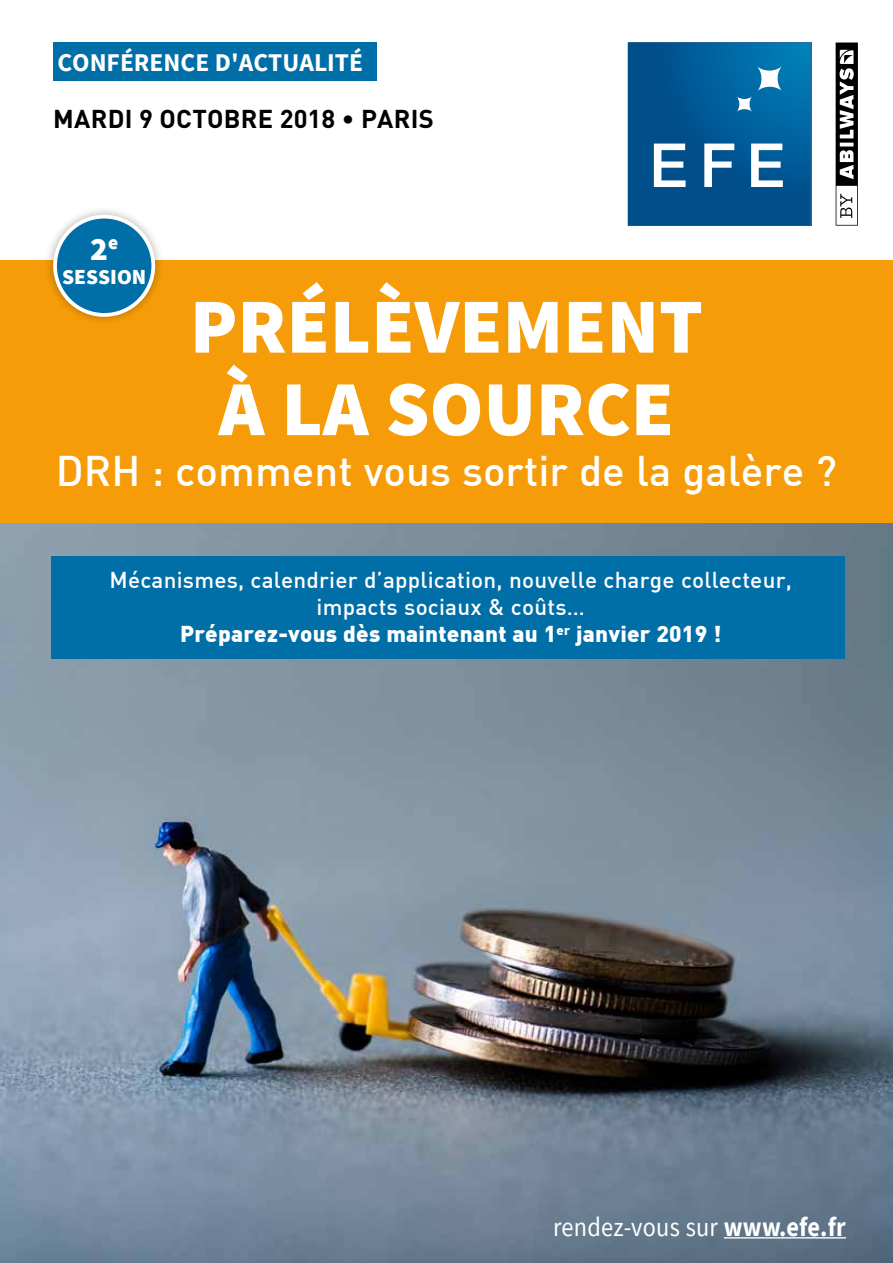
<style>
.page{position:relative;width:893px;height:1263px;background:#fff}
.page>*{position:absolute;margin:0;border:0;box-sizing:border-box;transform-origin:0 0}
.t1{font:900 78px/82.5px "Source Sans Pro";color:#fff;text-align:center}
.t2{font:500 42px "DIN";color:#fff}
.t3{font:900 33px "Source Sans Pro";color:#fff}
.t4{font:27px "Source Sans Pro";letter-spacing:.01em;color:#fff;scale:.9 1}
.t5{font:700 25.5px "DIN Pro";letter-spacing:.01em;color:#000}
.t6{font:700 25.5px "Source Sans Pro";color:#fff}
.t7{font:500 22.5px/27px "DIN";letter-spacing:.01em;color:#fff;text-align:center}
.t8{font:900 21.45px "Source Sans Pro";color:#fff}
.s1{font-weight:900}
.s2{font-weight:700}
</style>
<div class="page">
<img style="left:0;top:523px;width:893px;height:740px">
<div style="left:0;top:260px;width:893px;height:263px;background:#f59c08"></div>
<div style="left:53px;top:43px;width:323px;height:38px;background:#006fa7"></div>
<svg style="left:628px;top:43px;width:183px;height:183px;background:#14669d"></svg>
<svg style="left:836px;top:43px;width:22px;height:183px"></svg>
<hr style="left:724px;top:1237px;width:122px;height:1px;background:#fff">
<div style="left:51px;top:556px;width:794px;height:103px;background:#006fa7"></div>
<div style="left:44px;top:206px;width:120px;height:120px;background:#000;opacity:.3"></div>
<div style="left:55px;top:217px;width:98px;height:98px;background:#006fa7;border-radius:50%"></div>
<div style="left:53px;top:215px;width:102px;height:102px;border:4px solid #fff;border-radius:50%"></div>
<p class="t6" style="left:57px;top:46px;width:307px">CONFÉRENCE D'ACTUALITÉ</p>
<p class="t5" style="left:53px;top:101px;width:382px">MARDI 9 OCTOBRE 2018 • PARIS</p>
<h3 class="t3" style="left:90px;top:226px;width:29px">2<sup>e</sup></h3>
<p class="t8" style="left:62px;top:262px;width:86px">SESSION</p>
<h1 class="t1" style="left:190px;top:284px;width:514px">PRÉLÈVEMENT<br>À LA SOURCE</h1>
<h2 class="t2" style="left:56px;top:443px;width:783px">DRH : comment vous sortir de la galère ?</h2>
<p class="t7" style="left:110px;top:566px;width:684px">Mécanismes, calendrier d’application, nouvelle charge collecteur, impacts sociaux &amp; coûts…<br><span class="s1">Préparez-vous dès maintenant au 1</span><sup>er</sup> <span class="s1">janvier 2019 !</span></p>
<p class="t4" style="left:553px;top:1210px;width:327px">rendez-vous sur <span class="s2">www.efe.fr</span></p>
</div>
